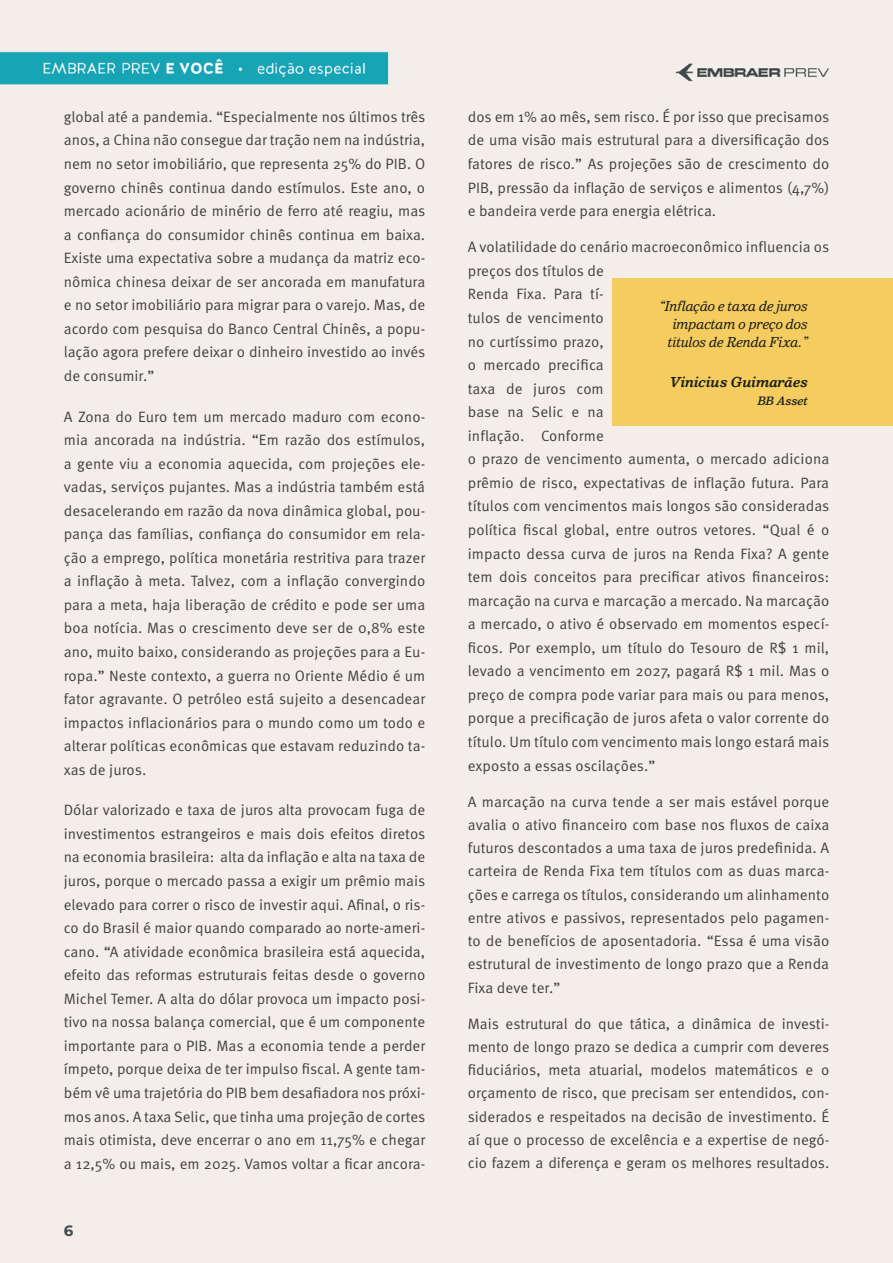
<style>
.page{position:relative;width:893px;height:1263px;background:#fff}
.page>*{position:absolute;margin:0;border:0;box-sizing:border-box;transform-origin:0 0}
.t1{font:15px/23.5px "Meta Pro Norm";color:#414042;text-align:justify}
.t2{font:700 15px "Montserrat";color:#404a4a}
.t3{font:italic 300 14.25px/18px "Sutro";letter-spacing:.01em;color:#181b18;text-align:right}
.t4{font:italic 700 14.25px "Sutro";letter-spacing:.01em;color:#181b18}
.t5{font:italic 500 12px "Sutro";letter-spacing:.01em;color:#181b18}
</style>
<div class="page">
<div style="left:0;top:0;width:468px;height:1263px;background:#f4eeeb"></div>
<div style="left:468px;top:0;width:425px;height:1263px;background:#f4eeeb"></div>
<div style="left:612px;top:279px;width:281px;height:147px;background:#f4cc5f"></div>
<p class="t1" style="left:64px;top:104px;width:363px">global até a pandemia. “Especialmente nos últimos três anos, a China não consegue dar tração nem na indústria, nem no setor imobiliário, que representa 25% do PIB. O governo chinês continua dando estímulos. Este ano, o mercado acionário de minério de ferro até reagiu, mas a confiança do consumidor chinês continua em baixa.<br>Existe uma expectativa sobre a mudança da matriz eco&shy;nômica chinesa deixar de ser ancorada em manufatura e no setor imobiliário para migrar para o varejo. Mas, de acordo com pesquisa do Banco Central Chinês, a popu&shy;lação agora prefere deixar o dinheiro investido ao invés de consumir.”</p>
<p class="t1" style="left:64px;top:404px;width:363px">A Zona do Euro tem um mercado maduro com econo&shy;mia ancorada na indústria. “Em razão dos estímulos, a gente viu a economia aquecida, com projeções ele&shy;vadas, serviços pujantes. Mas a indústria também está desacelerando em razão da nova dinâmica global, pou&shy;pança das famílias, confiança do consumidor em rela&shy;ção a emprego, política monetária restritiva para trazer a inflação à meta. Talvez, com a inflação convergindo para a meta, haja liberação de crédito e pode ser uma boa notícia. Mas o crescimento deve ser de 0,8% este ano, muito baixo, considerando as projeções para a Eu&shy;ropa.” Neste contexto, a guerra no Oriente Médio é um fator agravante. O petróleo está sujeito a desencadear impactos inflacionários para o mundo como um todo e alterar políticas econômicas que estavam reduzindo ta&shy;xas de juros.</p>
<p class="t1" style="left:64px;top:797px;width:363px">Dólar valorizado e taxa de juros alta provocam fuga de investimentos estrangeiros e mais dois efeitos diretos na economia brasileira: alta da inflação e alta na taxa de juros, porque o mercado passa a exigir um prêmio mais elevado para correr o risco de investir aqui. Afinal, o ris&shy;co do Brasil é maior quando comparado ao norte-ameri&shy;cano. “A atividade econômica brasileira está aquecida, efeito das reformas estruturais feitas desde o governo Michel Temer. A alta do dólar provoca um impacto posi&shy;tivo na nossa balança comercial, que é um componente importante para o PIB. Mas a economia tende a perder ímpeto, porque deixa de ter impulso fiscal. A gente tam&shy;bém vê uma trajetória do PIB bem desafiadora nos próxi&shy;mos anos. A taxa Selic, que tinha uma projeção de cortes mais otimista, deve encerrar o ano em 11,75% e chegar a 12,5% ou mais, em 2025. Vamos voltar a ficar ancora-</p>
<p class="t2" style="left:64px;top:1220px;width:11px">6</p>
<p class="t1" style="left:468px;top:104px;width:363px">dos em 1% ao mês, sem risco. É por isso que precisamos de uma visão mais estrutural para a diversificação dos fatores de risco.” As projeções são de crescimento do PIB, pressão da inflação de serviços e alimentos (4,7%) e bandeira verde para energia elétrica.</p>
<p class="t1" style="left:468px;top:234px;width:363px;text-align:left">A volatilidade do cenário macroeconômico influencia os preços dos títulos de<br>Renda Fixa. Para tí-<br>tulos de vencimento<br>no curtíssimo prazo,<br>o mercado precifica<br>taxa de juros com<br>base na Selic e na<br>inflação. Conforme<br>o prazo de vencimento aumenta, o mercado adiciona prêmio de risco, expectativas de inflação futura. Para títulos com vencimentos mais longos são consideradas política fiscal global, entre outros vetores. “Qual é o impacto dessa curva de juros na Renda Fixa? A gente tem dois conceitos para precificar ativos financeiros: marcação na curva e marcação a mercado. Na marcação a mercado, o ativo é observado em momentos especí&shy;ficos. Por exemplo, um título do Tesouro de R$ 1 mil, levado a vencimento em 2027, pagará R$ 1 mil. Mas o preço de compra pode variar para mais ou para menos, porque a precificação de juros afeta o valor corrente do título. Um título com vencimento mais longo estará mais exposto a essas oscilações.”</p>
<p class="t1" style="left:468px;top:789px;width:363px">A marcação na curva tende a ser mais estável porque avalia o ativo financeiro com base nos fluxos de caixa futuros descontados a uma taxa de juros predefinida. A carteira de Renda Fixa tem títulos com as duas marca&shy;ções e carrega os títulos, considerando um alinhamento entre ativos e passivos, representados pelo pagamen&shy;to de benefícios de aposentadoria. “Essa é uma visão estrutural de investimento de longo prazo que a Renda Fixa deve ter.”</p>
<p class="t1" style="left:468px;top:1011px;width:363px">Mais estrutural do que tática, a dinâmica de investi&shy;mento de longo prazo se dedica a cumprir com deveres fiduciários, meta atuarial, modelos matemáticos e o orçamento de risco, que precisam ser entendidos, con&shy;siderados e respeitados na decisão de investimento. É aí que o processo de excelência e a expertise de negó&shy;cio fazem a diferença e geram os melhores resultados.</p>
<p class="t3" style="left:660px;top:297px;width:150px">“Inflação e taxa de juros impactam o preço dos títulos de Renda Fixa.”</p>
<p class="t4" style="left:670px;top:374px;width:139px">Vinicius Guimarães</p>
<p class="t5" style="left:758px;top:394px;width:52px">BB Asset</p>
</div>
